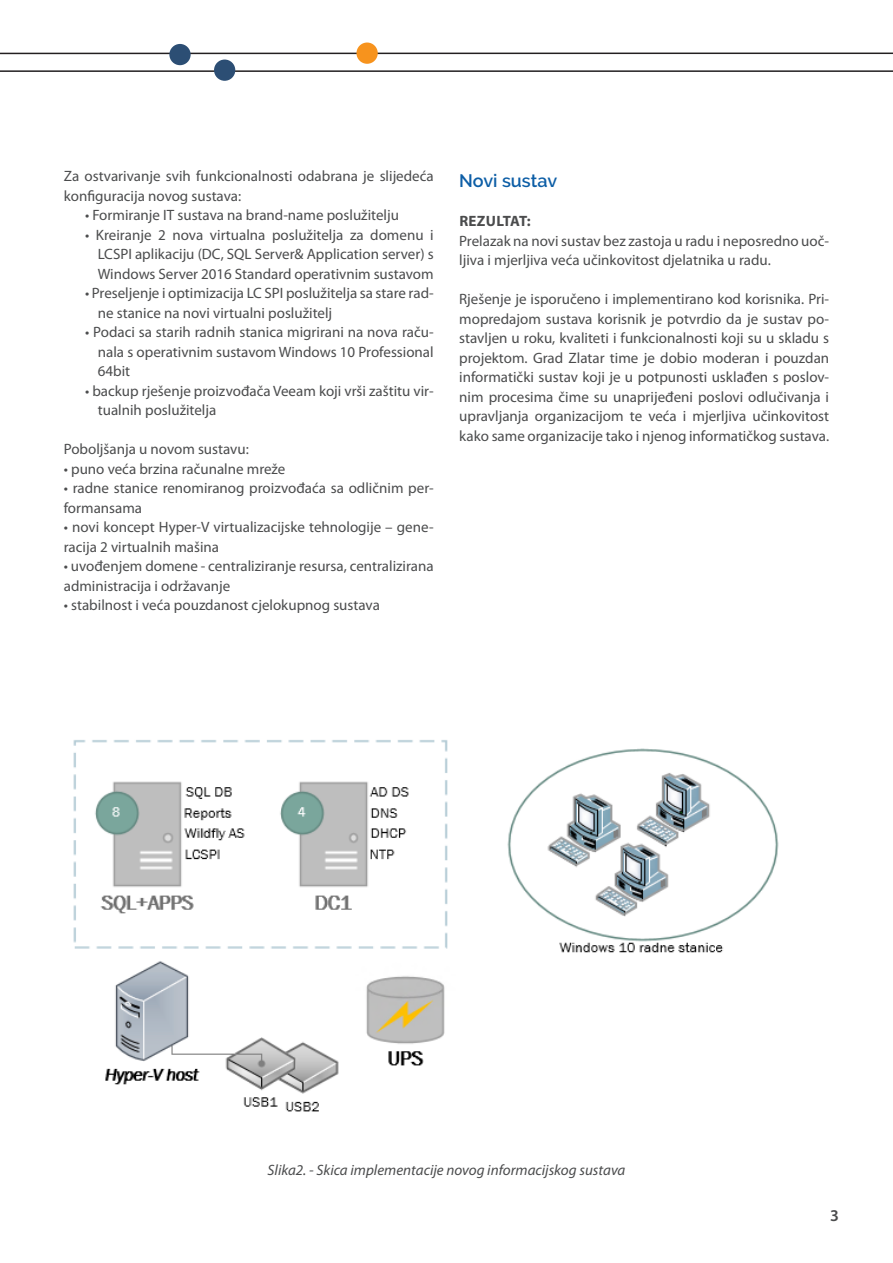
<style>
.page{position:relative;width:893px;height:1263px;background:#fff}
.page>*{position:absolute;margin:0;border:0;box-sizing:border-box;transform-origin:0 0}
.t1{font:600 18px "Raleway";color:#0d5ea6}
.t2{font:600 16.5px "Myriad Pro";color:#4b4c4d}
.t3{font:15px/19.5px "Myriad Pro";color:#4b4c4d}
.t4{font:italic 15px "Myriad Pro";color:#4b4c4d}
.t5{font:700 15px "Myriad Pro";letter-spacing:.02em;color:#4b4c4d}
</style>
<div class="page">
<svg style="left:0;top:52px;width:893px;height:29px"></svg>
<div style="left:356px;top:43px;width:22px;height:21px;background:#f7931d;border-radius:50%"></div>
<div style="left:169px;top:44px;width:22px;height:21px;background:#2c4e74;border-radius:50%"></div>
<div style="left:214px;top:60px;width:21px;height:21px;background:#2c4e74;border-radius:50%"></div>
<img style="left:73px;top:740px;width:706px;height:372px">
<p class="t3" style="left:64px;top:166px;width:371px">Za ostvarivanje svih funkcionalnosti odabrana je slijedeća konfiguracija novog sustava:</p>
<p class="t3" style="left:85px;top:205px;width:315px">• Formiranje IT sustava na brand-name poslužitelju</p>
<p class="t3" style="left:98px;top:225px;width:337px;text-align:justify;text-indent:-13px">• Kreiranje 2 nova virtualna poslužitelja za domenu i LCSPI aplikaciju (DC, SQL Server&amp; Application server) s Windows Server 2016 Standard operativnim sustavom</p>
<p class="t3" style="left:98px;top:283px;width:337px;text-indent:-13px">• Preseljenje i optimizacija LC SPI poslužitelja sa stare rad&shy;ne stanice na novi virtualni poslužitelj</p>
<p class="t3" style="left:98px;top:322px;width:337px;text-align:justify;text-indent:-13px">• Podaci sa starih radnih stanica migrirani na nova raču&shy;nala s operativnim sustavom Windows 10 Professional 64bit</p>
<p class="t3" style="left:98px;top:381px;width:337px;text-indent:-13px">• backup rješenje proizvođača Veeam koji vrši zaštitu vir&shy;tualnih poslužitelja</p>
<p class="t3" style="left:64px;top:439px;width:187px">Poboljšanja u novom sustavu:</p>
<p class="t3" style="left:64px;top:459px;width:223px">• puno veća brzina računalne mreže</p>
<p class="t3" style="left:64px;top:478px;width:371px">• radne stanice renomiranog proizvođaća sa odličnim per&shy;formansama</p>
<p class="t3" style="left:64px;top:517px;width:371px">• novi koncept Hyper-V virtualizacijske tehnologije – gene&shy;racija 2 virtualnih mašina</p>
<p class="t3" style="left:64px;top:556px;width:371px">• uvođenjem domene - centraliziranje resursa, centralizirana administracija i održavanje</p>
<p class="t3" style="left:64px;top:595px;width:318px">• stabilnost i veća pouzdanost cjelokupnog sustava</p>
<p class="t1" style="left:459px;top:170px;width:99px">Novi sustav</p>
<p class="t5" style="left:459px;top:211px;width:73px">REZULTAT:</p>
<p class="t3" style="left:459px;top:230px;width:371px">Prelazak na novi sustav bez zastoja u radu i neposredno uoč&shy;ljiva i mjerljiva veća učinkovitost djelatnika u radu.</p>
<p class="t3" style="left:459px;top:289px;width:371px;text-align:justify">Rješenje je isporučeno i implementirano kod korisnika. Pri&shy;mopredajom sustava korisnik je potvrdio da je sustav po&shy;stavljen u roku, kvaliteti i funkcionalnosti koji su u skladu s projektom. Grad Zlatar time je dobio moderan i pouzdan informatički sustav koji je u potpunosti usklađen s poslov&shy;nim procesima čime su unaprijeđeni poslovi odlučivanja i upravljanja organizacijom te veća i mjerljiva učinkovitost kako same organizacije tako i njenog informatičkog sustava.</p>
<p class="t4" style="left:268px;top:1161px;width:359px">Slika2. - Skica implementacije novog informacijskog sustava</p>
<p class="t2" style="left:830px;top:1205px;width:10px">3</p>
</div>
